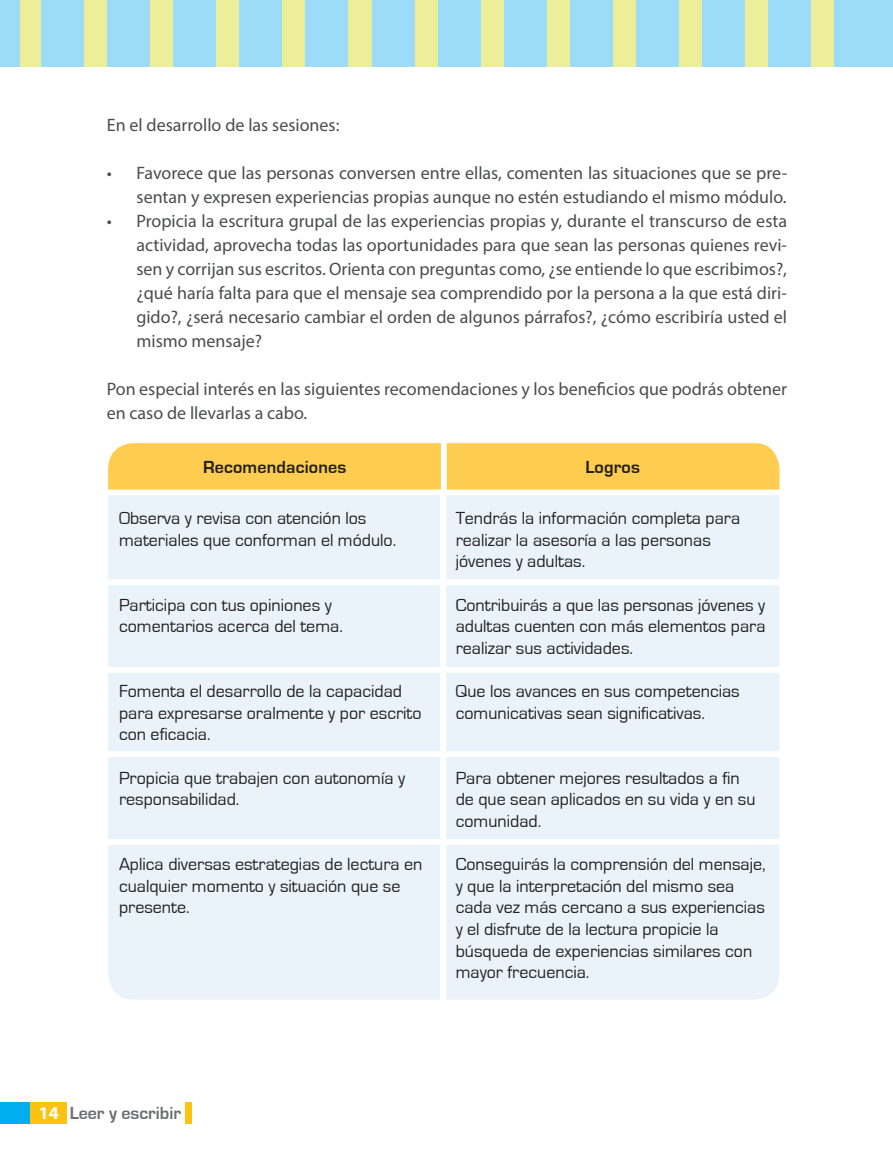
<style>
.page{position:relative;width:893px;height:1150px;background:#fff}
.page>*{position:absolute;margin:0;border:0;box-sizing:border-box;transform-origin:0 0}
.t1{font:18px/21.6px "Eurostile";color:#231f20}
.t2{font:18px/24px "Myriad Pro";color:#4b4c4d;text-align:right}
.t3{font:700 18px "Eurostile";letter-spacing:.01em;color:#231f20}
.t4{font:700 18px "Eurostile";color:#6c6d70}
.s1{font-family:"Myriad Pro";color:#fff}
</style>
<div class="page">
<div style="left:0;top:1101px;width:67px;height:22px;background:#fec210"></div>
<div style="left:186px;top:1101px;width:6px;height:22px;background:#fec210"></div>
<div style="left:0;top:1101px;width:30px;height:22px;background:#00aeef"></div>
<div style="left:0;top:0;width:876px;height:67px;background:#edee99"></div>
<div style="left:0;top:0;width:20px;height:67px;background:#9cdcf8"></div>
<div style="left:41px;top:0;width:43px;height:67px;background:#9cdcf8"></div>
<div style="left:107px;top:0;width:43px;height:67px;background:#9cdcf8"></div>
<div style="left:173px;top:0;width:43px;height:67px;background:#9cdcf8"></div>
<div style="left:240px;top:0;width:42px;height:67px;background:#9cdcf8"></div>
<div style="left:306px;top:0;width:42px;height:67px;background:#9cdcf8"></div>
<div style="left:372px;top:0;width:42px;height:67px;background:#9cdcf8"></div>
<div style="left:438px;top:0;width:42px;height:67px;background:#9cdcf8"></div>
<div style="left:504px;top:0;width:42px;height:67px;background:#9cdcf8"></div>
<div style="left:570px;top:0;width:42px;height:67px;background:#9cdcf8"></div>
<div style="left:636px;top:0;width:43px;height:67px;background:#9cdcf8"></div>
<div style="left:702px;top:0;width:43px;height:67px;background:#9cdcf8"></div>
<div style="left:768px;top:0;width:43px;height:67px;background:#9cdcf8"></div>
<div style="left:834px;top:0;width:59px;height:67px;background:#9cdcf8"></div>
<div style="left:108px;top:443px;width:671px;height:46px;background:#fecc4e"></div>
<div style="left:108px;top:495px;width:671px;height:504px;background:#e9f3f9"></div>
<div style="left:440px;top:493px;width:6px;height:508px;background:#fff"></div>
<div style="left:108px;top:579px;width:673px;height:6px;background:#fff"></div>
<div style="left:108px;top:666px;width:673px;height:6px;background:#fff"></div>
<div style="left:108px;top:751px;width:673px;height:6px;background:#fff"></div>
<div style="left:108px;top:838px;width:673px;height:6px;background:#fff"></div>
<p class="t2" style="left:107px;top:113px;width:234px">En el desarrollo de las sesiones:</p>
<p class="t2" style="left:107px;top:161px;width:682px">• Favorece que las personas conversen entre ellas, comenten las situaciones que se pre&shy;sentan y expresen experiencias propias aunque no estén estudiando el mismo módulo.</p>
<p class="t2" style="left:136px;top:209px;width:652px;text-align:justify;text-indent:-30px">• Propicia la escritura grupal de las experiencias propias y, durante el transcurso de esta actividad, aprovecha todas las oportunidades para que sean las personas quienes revi&shy;sen y corrijan sus escritos. Orienta con preguntas como, ¿se entiende lo que escribimos?, ¿qué haría falta para que el mensaje sea comprendido por la persona a la que está diri&shy;gido?, ¿será necesario cambiar el orden de algunos párrafos?, ¿cómo escribiría usted el mismo mensaje?</p>
<p class="t2" style="left:107px;top:377px;width:682px;text-align:left">Pon especial interés en las siguientes recomendaciones y los beneficios que podrás obtener en caso de llevarlas a cabo.</p>
<p class="t3" style="left:203px;top:457px;width:145px">Recomendaciones</p>
<p class="t3" style="left:585px;top:457px;width:56px">Logros</p>
<p class="t1" style="left:119px;top:508px;width:279px">Observa y revisa con atención los materiales que conforman el módulo.</p>
<p class="t1" style="left:456px;top:508px;width:286px">Tendrás la información completa para realizar la asesoría a las personas jóvenes y adultas.</p>
<p class="t1" style="left:456px;top:594px;width:311px;text-align:justify">Contribuirás a que las personas jóvenes y adultas cuenten con más elementos para realizar sus actividades.</p>
<p class="t1" style="left:456px;top:680px;width:286px">Que los avances en sus competencias comunicativas sean significativas.</p>
<p class="t1" style="left:119px;top:594px;width:225px">Participa con tus opiniones y comentarios acerca del tema.</p>
<p class="t1" style="left:119px;top:680px;width:304px">Fomenta el desarrollo de la capacidad para expresarse oralmente y por escrito con eficacia.</p>
<p class="t1" style="left:119px;top:767px;width:288px">Propicia que trabajen con autonomía y responsabilidad.</p>
<p class="t1" style="left:456px;top:767px;width:301px">Para obtener mejores resultados a fin de que sean aplicados en su vida y en su comunidad.</p>
<p class="t1" style="left:456px;top:853px;width:311px">Conseguirás la comprensión del mensaje, y que la interpretación del mismo sea cada vez más cercano a sus experiencias y el disfrute de la lectura propicie la búsqueda de experiencias similares con mayor frecuencia.</p>
<p class="t1" style="left:119px;top:853px;width:305px">Aplica diversas estrategias de lectura en cualquier momento y situación que se presente.</p>
<p class="t4" style="left:39px;top:1102px;width:144px"><span class="s1">14</span> Leer y escribir</p>
</div>
